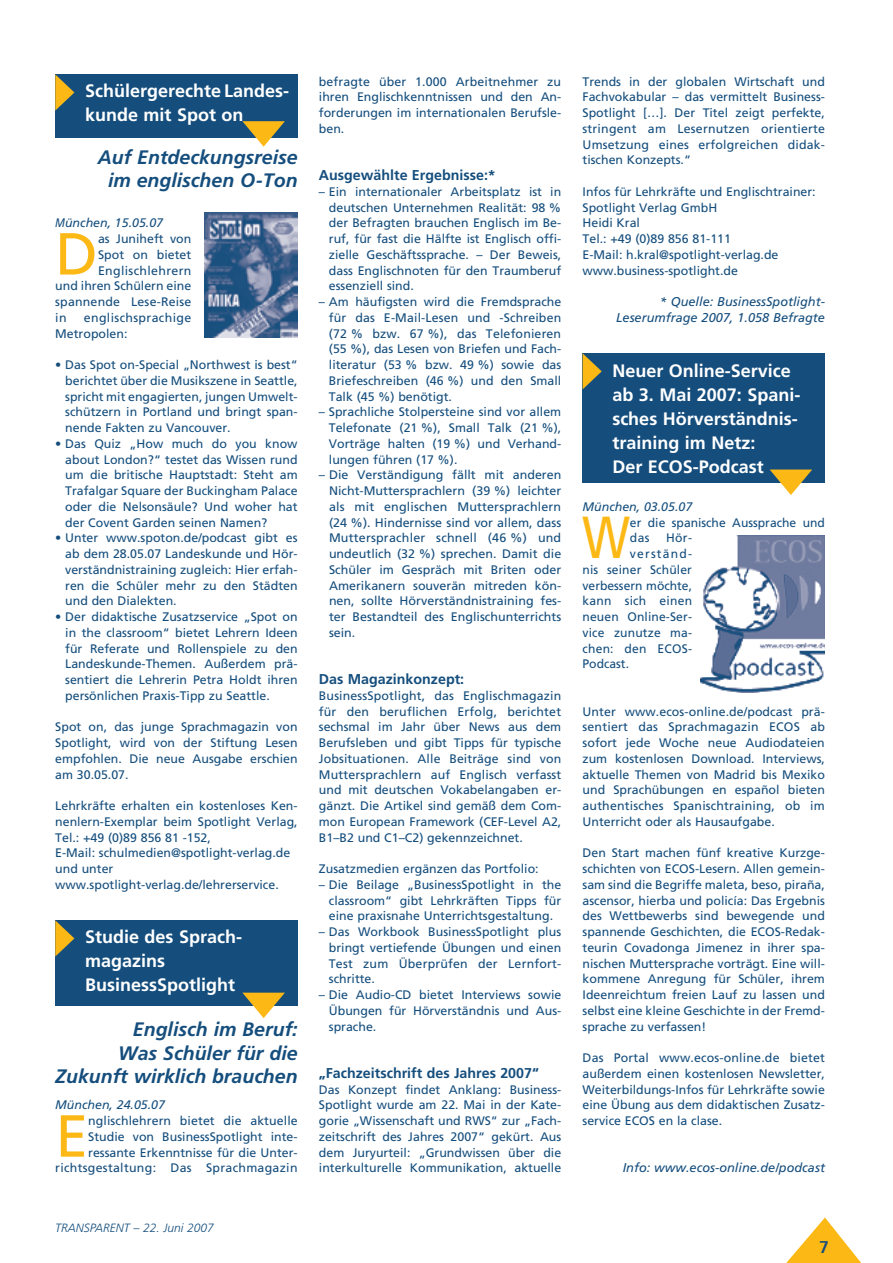
<style>
.page{position:relative;width:893px;height:1263px;background:#fff}
.page>*{position:absolute;margin:0;border:0;box-sizing:border-box;transform-origin:0 0}
.t1{font:59.25px "Frutiger";color:#fcb814}
.t2{font:59.25px "Frutiger";color:#fcb814;scale:.8 1}
.t3{font:italic 700 19.5px/23.4px "Frutiger";color:#154e7d;text-align:center}
.t4{font:700 18px/24px "Frutiger";color:#fff}
.t5{font:700 14.25px "Frutiger";color:#154e7d}
.t6{font:italic 12.75px/15.8px "Frutiger";color:#154e7d;text-align:right}
.t7{font:12.3px/15.8px "Frutiger";color:#154e7d;text-align:justify}
.t8{font:italic 12.3px "Frutiger";color:#154e7d}
.t9{font:12.3px/15.8px "Frutiger";letter-spacing:.03em;color:#154e7d}
.t10{font:italic 12.3px "Frutiger";color:#154e7d;scale:.84 1}
.t11{font:12.3px "Frutiger";letter-spacing:.025em;color:#154e7d}
.t12{font:12.3px "Frutiger";letter-spacing:.02em;color:#154e7d}
.t13{font:12.3px "Frutiger";letter-spacing:.1em;color:#154e7d}
.t14{font:italic 300 12px "Frutiger";color:#154e7d}
</style>
<div class="page">
<div style="left:55px;top:920px;width:243px;height:85px;background:#154e7d"></div>
<svg style="left:55px;top:920px;width:19px;height:36px"></svg>
<svg style="left:242px;top:993px;width:43px;height:25px"></svg>
<div style="left:55px;top:74px;width:243px;height:64px;background:#154e7d"></div>
<svg style="left:55px;top:74px;width:19px;height:37px"></svg>
<svg style="left:242px;top:121px;width:43px;height:26px"></svg>
<img style="left:204px;top:213px;width:94px;height:125px">
<img style="left:701px;top:536px;width:124px;height:156px">
<div style="left:583px;top:353px;width:242px;height:129px;background:#154e7d"></div>
<svg style="left:583px;top:353px;width:19px;height:36px"></svg>
<svg style="left:770px;top:469px;width:42px;height:26px"></svg>
<svg style="left:786px;top:1217px;width:75px;height:46px"></svg>
<h3 class="t4" style="left:85px;top:79px;width:204px">Schülergerechte Landes&shy;kunde mit Spot on</h3>
<h2 class="t3" style="left:98px;top:145px;width:201px">Auf Entdeckungs--reise im englischen O-Ton</h2>
<p class="t10" style="left:55px;top:216px;width:130px">München, 15.05.07</p>
<h1 class="t1" style="left:55px;top:219px;width:44px">D</h1>
<p class="t7" style="left:98px;top:231px;width:95px">as Juniheft von</p>
<p class="t7" style="left:98px;top:246px;width:95px">Spot on bietet</p>
<p class="t11" style="left:98px;top:263px;width:95px">Englischlehrern</p>
<p class="t7" style="left:55px;top:278px;width:138px">und ihren Schülern eine</p>
<p class="t7" style="left:55px;top:294px;width:138px">spannende Lese-Reise</p>
<p class="t7" style="left:55px;top:309px;width:13px">in</p>
<p class="t9" style="left:55px;top:309px;width:138px;text-indent:29px">englischsprachige<br>Metropolen:</p>
<p class="t7" style="left:65px;top:357px;width:234px;text-indent:-10px">• Das Spot on-Special „Northwest is best“ berichtet über die Musikszene in Seattle, spricht mit engagierten, jungen Umwelt&shy;schützern in Portland und bringt span&shy;nende Fakten zu Vancouver.</p>
<p class="t7" style="left:65px;top:435px;width:234px;text-indent:-10px">• Das Quiz „How much do you know about London?“ testet das Wissen rund um die britische Hauptstadt: Steht am Trafalgar Square der Buckingham Palace oder die Nelsonsäule? Und woher hat der Covent Garden seinen Namen?</p>
<p class="t7" style="left:65px;top:530px;width:234px;text-indent:-10px">• Unter www.spoton.de/podcast gibt es ab dem 28.05.07 Landeskunde und Hör&shy;verständnistraining zugleich: Hier erfah&shy;ren die Schüler mehr zu den Städten und den Dialekten.</p>
<p class="t7" style="left:65px;top:609px;width:234px;text-indent:-10px">• Der didaktische Zusatzservice „Spot on in the classroom“ bietet Lehrern Ideen für Referate und Rollenspiele zu den Lan-deskunde-Themen. Außerdem prä&shy;sentiert die Lehrerin Petra Holdt ihren persönlichen Praxis-Tipp zu Seattle.</p>
<p class="t7" style="left:55px;top:719px;width:244px">Spot on, das junge Sprachmagazin von Spotlight, wird von der Stiftung Lesen empfohlen. Die neue Ausgabe erschien am 30.05.07.</p>
<p class="t7" style="left:55px;top:798px;width:244px;text-align:left">Lehrkräfte erhalten ein kostenloses Ken&shy;nenlern-Exemplar beim Spotlight Verlag, Tel.: +49 (0)89 856 81 -152,<br>E-Mail: schulmedien@spotlight-verlag.de und unter www.spotlight-verlag.de/lehrerservice.</p>
<h3 class="t4" style="left:85px;top:924px;width:157px">Studie des Sprach&shy;magazins<br>BusinessSpotlight</h3>
<h2 class="t3" style="left:55px;top:1018px;width:244px;text-align:right">Englisch im Beruf:<br>Was Schüler für die<br>Zukunft wirklich brauchen</h2>
<p class="t8" style="left:55px;top:1098px;width:111px">München, 24.05.07</p>
<h1 class="t1" style="left:55px;top:1101px;width:34px">E</h1>
<p class="t7" style="left:55px;top:1113px;width:244px;text-align:right">nglischlehrern bietet die aktuelle Studie von BusinessSpotlight inte&shy;ressante Erkenntnisse für die Unter&shy;richtsgestaltung: Das Sprachmagazin</p>
<p class="t14" style="left:55px;top:1220px;width:160px">TRANSPARENT – 22. Juni 2007</p>
<p class="t7" style="left:319px;top:73px;width:244px;text-align:left">be--fragte über 1.000 Arbeitnehmer zu ihren Englischkenntnissen und den An&shy;forderungen im internationalen Berufsle&shy;ben.</p>
<p class="t5" style="left:319px;top:167px;width:178px">Ausgewählte Ergebnisse:*</p>
<p class="t7" style="left:329px;top:183px;width:234px;text-align:left;text-indent:-10px">– Ein internationaler Arbeitsplatz ist in deutschen Unternehmen Realität: 98 % der Befragten brauchen Englisch im Be&shy;ruf, für fast die Hälfte ist Englisch offi&shy;zielle Geschäftssprache. – Der Beweis, dass Englischnoten für den Traumberuf essenziell sind.</p>
<p class="t7" style="left:329px;top:294px;width:234px;text-indent:-10px">– Am häufigsten wird die Fremdsprache für das E-Mail-Lesen und -Schreiben (72 % bzw. 67 %), das Telefonieren (55 %), das Lesen von Briefen und Fach&shy;literatur (53 % bzw. 49 %) sowie das Briefeschreiben (46 %) und den Small Talk (45 %) benötigt.</p>
<p class="t7" style="left:329px;top:404px;width:234px;text-indent:-10px">– Sprachliche Stolpersteine sind vor allem Telefonate (21 %), Small Talk (21 %), Vorträge halten (19 %) und Verhand&shy;lungen führen (17 %).</p>
<p class="t7" style="left:329px;top:467px;width:234px;text-indent:-10px">– Die Verständigung fällt mit anderen Nicht-Muttersprachlern (39 %) leichter als mit englischen Muttersprachlern (24 %). Hindernisse sind vor allem, dass Muttersprachler schnell (46 %) und undeutlich (32 %) sprechen. Damit die Schüler im Gespräch mit Briten oder Amerikanern souverän mitreden kön&shy;nen, sollte Hörverständnistraining fes&shy;ter Bestandteil des Englischunterrichts sein.</p>
<p class="t5" style="left:319px;top:671px;width:147px">Das Magazinkonzept:</p>
<p class="t7" style="left:319px;top:687px;width:244px;text-align:left">BusinessSpotlight, das Englischmagazin für den beruflichen Erfolg, berichtet sechsmal im Jahr über News aus dem Berufsleben und gibt Tipps für typische Jobsituationen. Alle Beiträge sind von Muttersprachlern auf Englisch verfasst und mit deutschen Vokabelangaben er&shy;gänzt. Die Artikel sind gemäß dem Com&shy;mon European Framework (CEF-Level A2, B1–B2 und C1–C2) gekennzeichnet.</p>
<p class="t7" style="left:319px;top:861px;width:221px">Zusatzmedien ergänzen das Portfolio:</p>
<p class="t7" style="left:329px;top:876px;width:234px;text-indent:-10px">– Die Beilage „BusinessSpotlight in the classroom“ gibt Lehrkräften Tipps für eine praxisnahe Unterrichtsgestaltung.</p>
<p class="t7" style="left:329px;top:924px;width:234px;text-indent:-10px">– Das Workbook BusinessSpotlight plus bringt vertiefende Übungen und einen Test zum Überprüfen der Lernfort&shy;schritte.</p>
<p class="t7" style="left:329px;top:987px;width:234px;text-indent:-10px">– Die Audio-CD bietet Interviews sowie Übungen für Hörverständnis und Aus&shy;sprache.</p>
<p class="t5" style="left:319px;top:1064px;width:221px">„Fachzeitschrift des Jahres 2007“</p>
<p class="t7" style="left:319px;top:1081px;width:244px">Das Konzept findet Anklang: Business-Spotlight wurde am 22. Mai in der Kate&shy;gorie „Wissenschaft und RWS“ zur „Fach&shy;zeitschrift des Jahres 2007“ gekürt. Aus dem Juryurteil: „Grundwissen über die interkulturelle Kommunikation, aktuelle</p>
<p class="t7" style="left:583px;top:73px;width:244px">Trends in der globalen Wirtschaft und Fachvokabular – das vermittelt Business-Spotlight […]. Der Titel zeigt perfekte, stringent am Lesernutzen orientierte Umsetzung eines erfolgreichen didak&shy;tischen Konzepts.“</p>
<p class="t7" style="left:583px;top:183px;width:235px;text-align:left">Infos für Lehrkräfte und Englischtrainer:<br>Spotlight Verlag GmbH<br>Heidi Kral<br>Tel.: +49 (0)89 856 81-111<br>E-Mail: h.kral@spotlight-verlag.de www.business-spotlight.de</p>
<p class="t6" style="left:616px;top:294px;width:210px">* Quelle: BusinessSpotlight-<br>Leserumfrage 2007, 1.058 Befragte</p>
<h3 class="t4" style="left:612px;top:358px;width:188px">Neuer Online-Service ab 3. Mai 2007: Spani&shy;sches Hörverständ- nis&shy;training im Netz:<br>Der ECOS-Podcast</h3>
<p class="t8" style="left:583px;top:499px;width:111px">München, 03.05.07</p>
<h1 class="t2" style="left:583px;top:503px;width:61px">W</h1>
<p class="t7" style="left:630px;top:514px;width:196px">er die spani-sche Aussprache und das</p>
<p class="t7" style="left:666px;top:530px;width:27px">Hör-</p>
<p class="t13" style="left:630px;top:546px;width:64px">verständ-</p>
<p class="t7" style="left:583px;top:561px;width:111px">nis seiner Schüler</p>
<p class="t7" style="left:583px;top:577px;width:111px">verbessern möch--te,</p>
<p class="t12" style="left:583px;top:594px;width:111px">kann sich einen</p>
<p class="t7" style="left:583px;top:609px;width:111px">neuen On-- line-Ser-</p>
<p class="t7" style="left:583px;top:624px;width:103px">vice zunutze ma-</p>
<p class="t7" style="left:583px;top:640px;width:110px">chen: den ECOS-</p>
<p class="t7" style="left:583px;top:656px;width:48px">Podcast.</p>
<p class="t7" style="left:583px;top:703px;width:244px">Unter www.ecos-online.de/podcast prä&shy;sentiert das Sprachmagazin ECOS ab sofort jede Woche neue Audiodateien zum kostenlosen Download. Interviews, aktuelle Themen von Madrid bis Mexiko und Sprachübungen en español bieten authentisches Spanischtraining, ob im Unterricht oder als Hausaufgabe.</p>
<p class="t7" style="left:583px;top:845px;width:244px">Den Start machen fünf kreative Kurzge&shy;schichten von ECOS-Lesern. Allen gemein&shy;sam sind die Begriffe maleta, beso, piraña, ascensor, hierba und policía: Das Ergebnis des Wettbewerbs sind bewegende und spannende Geschichten, die ECOS-Redak&shy;teurin Covadonga Jimenez in ihrer spa&shy;nischen Muttersprache vorträgt. Eine will&shy;kommene Anregung für Schüler, ihrem Ideenreichtum freien Lauf zu lassen und selbst eine kleine Geschichte in der Fremd&shy;sprache zu verfassen!</p>
<p class="t7" style="left:583px;top:1050px;width:244px">Das Portal www.ecos-online.de bietet außerdem einen kostenlosen Newsletter, Weiterbildungs-Infos für Lehrkräfte sowie eine Übung aus dem didaktischen Zusatz&shy;service ECOS en la clase.</p>
<p class="t6" style="left:623px;top:1160px;width:204px">Info: www.ecos-online.de/podcast</p>
</div>
